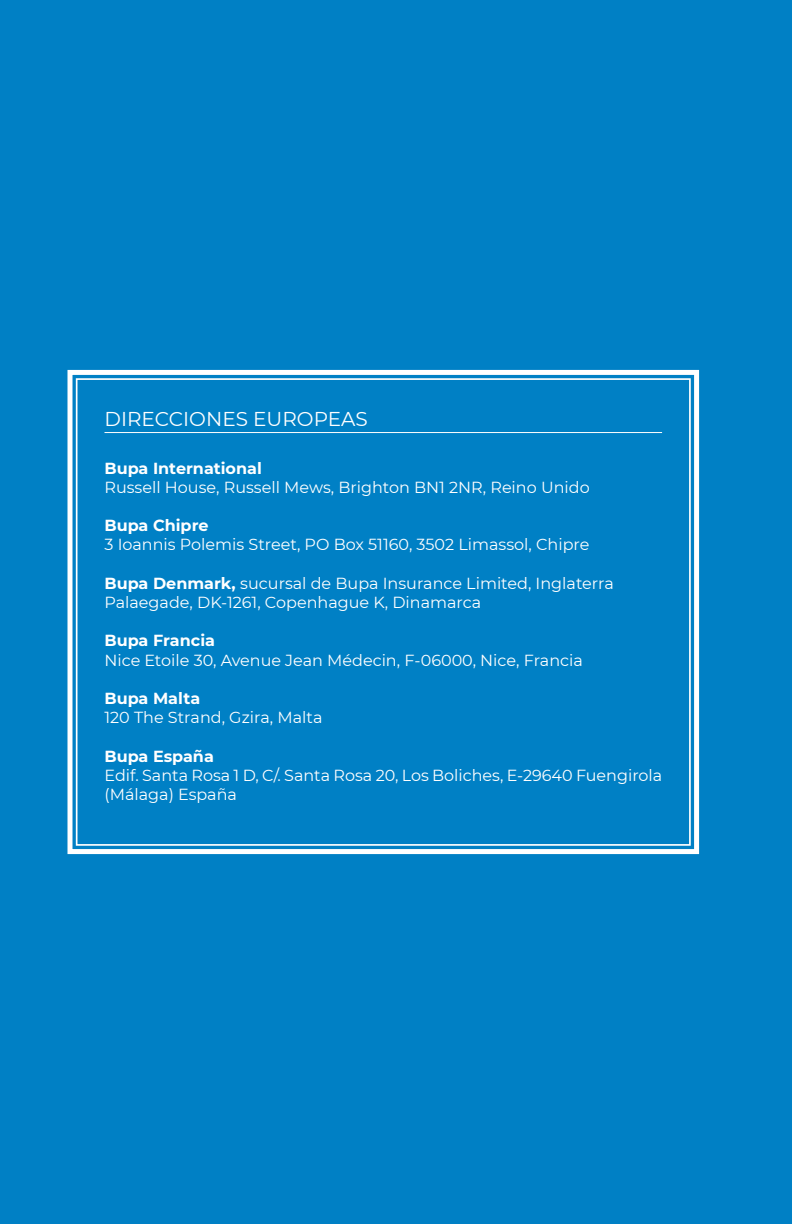
<style>
.page{position:relative;width:792px;height:1224px;background:#0080c5}
.page>*{position:absolute;margin:0;border:0;box-sizing:border-box;transform-origin:0 0}
.t1{font:20px "Montserrat";color:#fff}
.t2{font:16px/19.2px "Montserrat";color:#fff}
.t3{font:700 16px "Montserrat";color:#fff}
.s1{font-weight:700}
</style>
<div class="page">
<svg style="left:67px;top:369px;width:633px;height:486px"></svg>
<div style="left:76px;top:378px;width:615px;height:468px;border:2px solid #fff"></div>
<p class="t1" style="left:104px;top:405px;width:265px">DIRECCIONES EUROPEAS</p>
<p class="t3" style="left:104px;top:456px;width:159px">Bupa International</p>
<p class="t2" style="left:104px;top:477px;width:487px">Russell House, Russell Mews, Brighton BN1 2NR, Reino Unido</p>
<p class="t3" style="left:104px;top:514px;width:106px">Bupa Chipre</p>
<p class="t2" style="left:104px;top:535px;width:486px">3 Ioannis Polemis Street, PO Box 51160, 3502 Limassol, Chipre</p>
<p class="t2" style="left:104px;top:573px;width:511px"><span class="s1">Bupa Denmark,</span> sucursal de Bupa Insurance Limited, Inglaterra<br>Palaegade, DK-1261, Copenhague K, Dinamarca</p>
<p class="t3" style="left:104px;top:629px;width:112px">Bupa Francia</p>
<p class="t2" style="left:104px;top:650px;width:480px">Nice Etoile 30, Avenue Jean Médecin, F-06000, Nice, Francia</p>
<p class="t3" style="left:104px;top:687px;width:97px">Bupa Malta</p>
<p class="t2" style="left:104px;top:707px;width:219px">120 The Strand, Gzira, Malta</p>
<p class="t3" style="left:104px;top:744px;width:111px">Bupa España</p>
<p class="t2" style="left:104px;top:765px;width:559px">Edif. Santa Rosa 1 D, C/. Santa Rosa 20, Los Boliches, E-29640 Fuengirola (Málaga) España</p>
</div>
